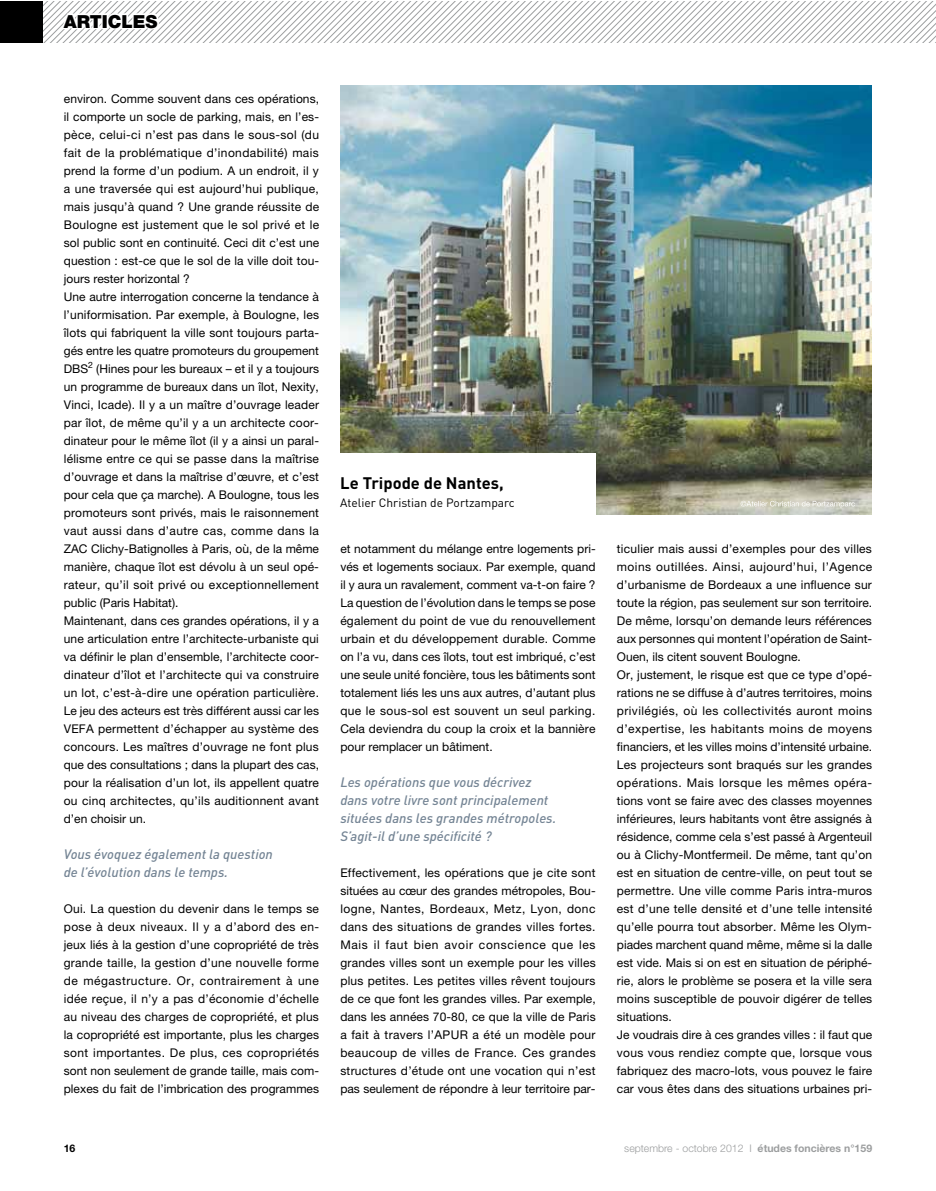
<style>
.page{position:relative;width:936px;height:1191px;background:#fff}
.page>*{position:absolute;margin:0;border:0;box-sizing:border-box;transform-origin:0 0}
.t1{font:900 18px "Helvetica Neue LT Pro";color:#000}
.t2{font:700 16.5px "DIN";color:#000}
.t3{font:italic 500 13.5px/18px "DIN";color:#748494}
.t4{font:12px/18px "Helvetica Neue LT Pro";letter-spacing:.01em;color:#000;text-align:justify}
.t5{font:12px "DIN";color:#000}
.t6{font:300 10.5px "Helvetica Neue LT Pro";color:#9c9e9f}
.t7{font:700 10.5px "Helvetica Neue LT Pro";color:#000}
.s1{font-weight:700}
</style>
<div class="page">
<svg style="left:43px;top:1px;width:891px;height:107px"></svg>
<div style="left:0;top:1px;width:43px;height:42px;background:#000"></div>
<img style="left:340px;top:85px;width:531px;height:429px">
<div style="left:340px;top:453px;width:255px;height:75px;background:#fff"></div>
<svg style="left:740px;top:501px;width:114px;height:7px"></svg>
<h1 class="t1" style="left:64px;top:11px;width:95px">ARTICLES</h1>
<p class="t4" style="left:64px;top:90px;width:257px;text-align:left">environ. Comme souvent dans ces opérations, il comporte un socle de parking, mais, en l’es&shy;pèce, celui-ci n’est pas dans le sous-sol (du fait de la problématique d’inondabilité) mais prend la forme d’un podium. A un endroit, il y a une traversée qui est aujourd’hui publique, mais jusqu’à quand ? Une grande réussite de Boulogne est justement que le sol privé et le sol public sont en continuité. Ceci dit c’est une question : est-ce que le sol de la ville doit tou&shy;jours rester horizontal ?<br>Une autre interrogation concerne la tendance à l’uniformisation. Par exemple, à Boulogne, les îlots qui fabriquent la ville sont toujours parta&shy;gés entre les quatre promoteurs du groupement DBS<sup>2</sup> (Hines pour les bureaux – et il y a toujours un programme de bureaux dans un îlot, Nexity, Vinci, Icade). Il y a un maître d’ouvrage leader par îlot, de même qu’il y a un architecte coor&shy;dinateur pour le même îlot (il y a ainsi un paral&shy;lélisme entre ce qui se passe dans la maîtrise d’ouvrage et dans la maîtrise d’œuvre, et c’est pour cela que ça marche). A Boulogne, tous les promoteurs sont privés, mais le raisonnement vaut aussi dans d’autre cas, comme dans la ZAC Clichy-Batignolles à Paris, où, de la même manière, chaque îlot est dévolu à un seul opé&shy;rateur, qu’il soit privé ou exceptionnellement public (Paris Habitat).<br>Maintenant, dans ces grandes opérations, il y a une articulation entre l’architecte-urbaniste qui va définir le plan d’ensemble, l’architecte coor&shy;dinateur d’îlot et l’architecte qui va construire un lot, c’est-à-dire une opération particulière.<br>Le jeu des acteurs est très différent aussi car les VEFA permettent d’échapper au système des concours. Les maîtres d’ouvrage ne font plus que des consultations ; dans la plupart des cas, pour la réalisation d’un lot, ils appellent quatre ou cinq architectes, qu’ils auditionnent avant d’en choisir un.</p>
<p class="t3" style="left:64px;top:845px;width:210px">Vous évoquez également la question de l’évolution dans le temps.</p>
<p class="t4" style="left:64px;top:900px;width:257px">Oui. La question du devenir dans le temps se pose à deux niveaux. Il y a d’abord des en&shy;jeux liés à la gestion d’une copropriété de très grande taille, la gestion d’une nouvelle forme de mégastructure. Or, contrairement à une idée reçue, il n’y a pas d’économie d’échelle au niveau des charges de copropriété, et plus la copropriété est importante, plus les charges sont importantes. De plus, ces copropriétés sont non seulement de grande taille, mais com&shy;plexes du fait de l’imbrication des programmes</p>
<h2 class="t2" style="left:340px;top:472px;width:165px">Le Tripode de Nantes,</h2>
<p class="t5" style="left:340px;top:495px;width:176px">Atelier Christian de Portzamparc</p>
<p class="t4" style="left:340px;top:540px;width:257px">et notamment du mélange entre logements pri&shy;vés et logements sociaux. Par exemple, quand il y aura un ravalement, comment va-t-on faire ?<br>La question de l’évolution dans le temps se pose également du point de vue du renouvellement urbain et du développement durable. Comme on l’a vu, dans ces îlots, tout est imbriqué, c’est une seule unité foncière, tous les bâtiments sont totalement liés les uns aux autres, d’autant plus que le sous-sol est souvent un seul parking.<br>Cela deviendra du coup la croix et la bannière pour remplacer un bâtiment.</p>
<p class="t3" style="left:340px;top:773px;width:217px">Les opérations que vous décrivez dans votre livre sont principalement situées dans les grandes métropoles.<br>S’agit-il d’une spécificité ?</p>
<p class="t4" style="left:340px;top:864px;width:257px">Effectivement, les opérations que je cite sont situées au cœur des grandes métropoles, Bou&shy;logne, Nantes, Bordeaux, Metz, Lyon, donc dans des situations de grandes villes fortes.<br>Mais il faut bien avoir conscience que les grandes villes sont un exemple pour les villes plus petites. Les petites villes rêvent toujours de ce que font les grandes villes. Par exemple, dans les années 70-80, ce que la ville de Paris a fait à travers l’APUR a été un modèle pour beaucoup de villes de France. Ces grandes structures d’étude ont une vocation qui n’est pas seulement de répondre à leur territoire par-</p>
<p class="t4" style="left:617px;top:540px;width:257px;text-align:left">ticulier mais aussi d’exemples pour des villes moins outillées. Ainsi, aujourd’hui, l’Agence d’urbanisme de Bordeaux a une influence sur toute la région, pas seulement sur son territoire.<br>De même, lorsqu’on demande leurs références aux personnes qui montent l’opération de Saint-Ouen, ils citent souvent Boulogne.<br>Or, justement, le risque est que ce type d’opé&shy;rations ne se diffuse à d’autres territoires, moins privilégiés, où les collectivités auront moins d’expertise, les habitants moins de moyens financiers, et les villes moins d’intensité urbaine.<br>Les projecteurs sont braqués sur les grandes opérations. Mais lorsque les mêmes opéra&shy;tions vont se faire avec des classes moyennes inférieures, leurs habitants vont être assignés à résidence, comme cela s’est passé à Argenteuil ou à Clichy-Montfermeil. De même, tant qu’on est en situation de centre-ville, on peut tout se permettre. Une ville comme Paris intra-muros est d’une telle densité et d’une telle intensité qu’elle pourra tout absorber. Même les Olym&shy;piades marchent quand même, même si la dalle est vide. Mais si on est en situation de périphé&shy;rie, alors le problème se posera et la ville sera moins susceptible de pouvoir digérer de telles situations.<br>Je voudrais dire à ces grandes villes : il faut que vous vous rendiez compte que, lorsque vous fabriquez des macro-lots, vous pouvez le faire car vous êtes dans des situations urbaines pri-</p>
<p class="t7" style="left:64px;top:1142px;width:13px">16</p>
<p class="t6" style="left:624px;top:1142px;width:249px">septembre - octobre 2012 I <span class="s1">études foncières n°159</span></p>
</div>
